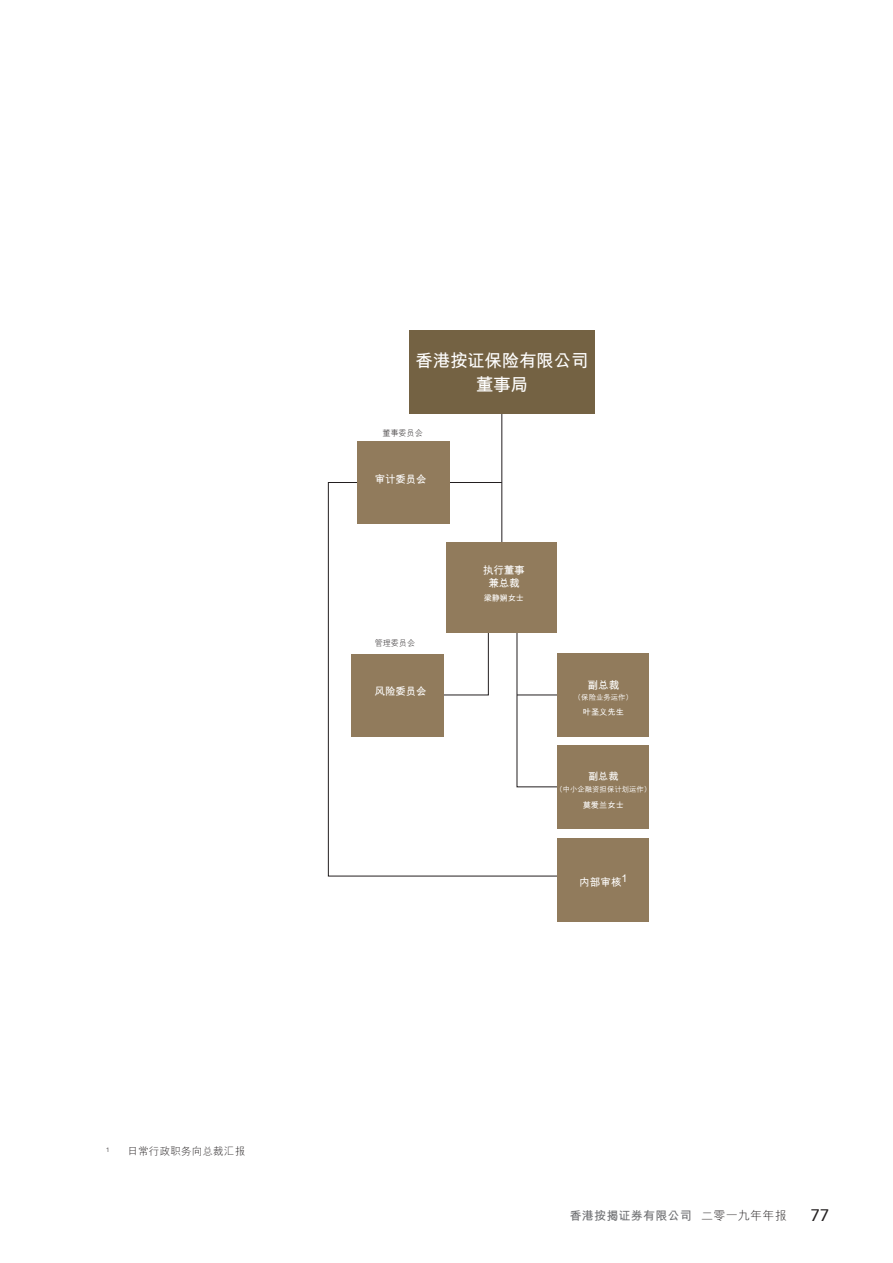
<style>
.page{position:relative;width:893px;height:1263px;background:#fff}
.page>*{position:absolute;margin:0;border:0;box-sizing:border-box;transform-origin:0 0}
.t1{font:700 17.7px/23.9px "M Hei HKS";letter-spacing:-.025em;color:#fff;text-align:center}
.t2{font:16.5px "Vectora LT Std";color:#231f20}
.t3{font:700 12px "M Hei HKS";letter-spacing:.02em;color:#6c6d70}
.t4{font:700 10.65px/12.8px "M Hei HKS";letter-spacing:-.025em;color:#fff;text-align:center}
.t5{font:300 10.5px "M Hei HKS";letter-spacing:.02em;color:#231f20}
.t6{font:700 10.2px "M Hei HKS";color:#fff}
.t7{font:700 8.25px "M Hei HKS";color:#fff}
.t8{font:300 8.25px "M Hei HKS";letter-spacing:-.025em;color:#231f20}
.t9{font:500 7.35px "M Hei HKS";color:#fff}
.t10{font:300 6.15px "Vectora LT Std";color:#231f20}
.s1{font-weight:300;color:#231f20}
</style>
<div class="page">
<svg style="left:328px;top:482px;width:229px;height:395px"></svg>
<div style="left:557px;top:838px;width:92px;height:83px;background:#917b5c"></div>
<svg style="left:516px;top:633px;width:41px;height:154px"></svg>
<hr style="left:517px;top:695px;width:79px;height:1px;background:#231f20">
<hr style="left:501px;top:399px;width:1px;height:169px;background:#231f20">
<svg style="left:408px;top:612px;width:81px;height:84px"></svg>
<div style="left:357px;top:441px;width:93px;height:83px;background:#917b5c"></div>
<div style="left:410px;top:330px;width:185px;height:83px;background:#746243"></div>
<div style="left:557px;top:653px;width:92px;height:84px;background:#917b5c"></div>
<div style="left:557px;top:745px;width:91px;height:84px;background:#917b5c"></div>
<div style="left:352px;top:654px;width:92px;height:83px;background:#917b5c"></div>
<div style="left:446px;top:542px;width:111px;height:91px;background:#917b5c"></div>
<p class="t10" style="left:106px;top:1146px;width:5px">1</p>
<p class="t5" style="left:128px;top:1144px;width:119px">日常行政職務向總裁匯報</p>
<p class="t1" style="left:416px;top:347px;width:174px">香港按證保險有限公司董事局</p>
<p class="t8" style="left:382px;top:427px;width:42px">董事委員會</p>
<p class="t4" style="left:375px;top:472px;width:53px">審計委員會</p>
<p class="t8" style="left:375px;top:638px;width:42px">管理委員會</p>
<p class="t4" style="left:375px;top:684px;width:53px">風險委員會</p>
<p class="t4" style="left:483px;top:563px;width:43px">執行董事兼總裁</p>
<p class="t7" style="left:484px;top:592px;width:42px">梁靜嫻女士</p>
<p class="t4" style="left:587px;top:677px;width:33px">副總裁</p>
<p class="t9" style="left:574px;top:692px;width:60px">（保險業務運作）</p>
<p class="t7" style="left:583px;top:706px;width:43px">葉聖義先生</p>
<p class="t6" style="left:588px;top:769px;width:32px">副總裁</p>
<p class="t9" style="left:555px;top:783px;width:97px">（中小企融資擔保計劃運作）</p>
<p class="t7" style="left:583px;top:799px;width:43px">莫愛蘭女士</p>
<p class="t4" style="left:579px;top:875px;width:50px">內部審核<sup>1</sup></p>
<p class="t3" style="left:570px;top:1207px;width:218px">香港按揭證券有限公司 <span class="s1">二零一九年年報</span></p>
<p class="t2" style="left:811px;top:1205px;width:20px">77</p>
</div>
